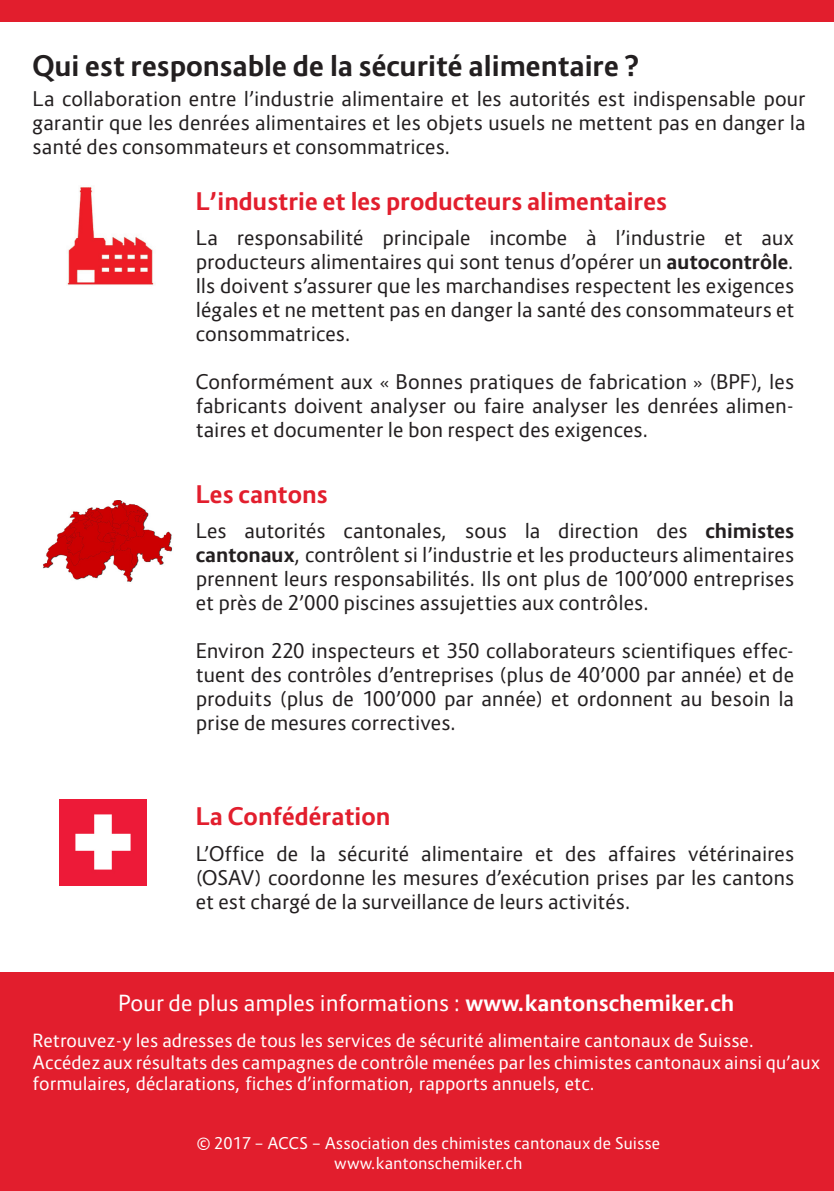
<style>
.page{position:relative;width:834px;height:1191px;background:#fff}
.page>*{position:absolute;margin:0;border:0;box-sizing:border-box;transform-origin:0 0}
.t1{font:700 28px "Route 159";color:#231f20}
.t2{font:700 24px "Route 159";color:#e21e2d}
.t3{font:22px "Route 159";color:#fff}
.t4{font:20px/24px "Route 159";color:#231f20;text-align:justify}
.t5{font:18px/21.6px "Route 159";color:#fff}
.t6{font:16px/19.2px "Route 159";color:#fff;text-align:center}
.s1{font-weight:700}
</style>
<div class="page">
<div style="left:0;top:972px;width:833px;height:219px;background:#e21e2d"></div>
<img style="left:43px;top:501px;width:130px;height:81px">
<img style="left:59px;top:799px;width:88px;height:87px">
<div style="left:0;top:0;width:833px;height:22px;background:#e21e2d"></div>
<img style="left:67px;top:187px;width:87px;height:98px">
<h1 class="t1" style="left:33px;top:48px;width:607px">Qui est responsable de la sécurité alimentaire ?</h1>
<p class="t4" style="left:33px;top:87px;width:774px">La collaboration entre l’industrie alimentaire et les autorités est indispensable pour garantir que les denrées alimentaires et les objets usuels ne mettent pas en danger la santé des consommateurs et consommatrices.</p>
<p class="t2" style="left:196px;top:186px;width:473px">L’industrie et les producteurs alimentaires</p>
<p class="t4" style="left:196px;top:226px;width:600px">La responsabilité principale incombe à l’industrie et aux producteurs alimentaires qui sont tenus d’opérer un <span class="s1">autocontrôle</span>.<br>Ils doivent s’assurer que les marchandises respectent les exigences légales et ne mettent pas en danger la santé des consommateurs et consommatrices.</p>
<p class="t4" style="left:196px;top:370px;width:600px">Conformément aux « Bonnes pratiques de fabrication » (BPF), les fabricants doivent analyser ou faire analyser les denrées alimen&shy;taires et documenter le bon respect des exigences.</p>
<p class="t2" style="left:196px;top:479px;width:133px">Les cantons</p>
<p class="t4" style="left:196px;top:519px;width:600px">Les autorités cantonales, sous la direction des <span class="s1">chimistes cantonaux</span>, contrôlent si l’industrie et les producteurs alimentaires prennent leurs responsabilités. Ils ont plus de 100’000 entreprises et près de 2’000 piscines assujetties aux contrôles.</p>
<p class="t4" style="left:196px;top:639px;width:600px">Environ 220 inspecteurs et 350 collaborateurs scientifiques effec&shy;tuent des contrôles d’entreprises (plus de 40’000 par année) et de produits (plus de 100’000 par année) et ordonnent au besoin la prise de mesures correctives.</p>
<p class="t2" style="left:196px;top:801px;width:196px">La Confédération</p>
<p class="t4" style="left:196px;top:841px;width:600px">L’Office de la sécurité alimentaire et des affaires vétérinaires (OSAV) coordonne les mesures d’exécution prises par les cantons et est chargé de la surveillance de leurs activités.</p>
<p class="t3" style="left:118px;top:989px;width:617px">Pour de plus amples informations : <span class="s1">www.kantonschemiker.ch</span></p>
<p class="t5" style="left:33px;top:1029px;width:789px">Retrouvez-y les adresses de tous les services de sécurité alimentaire cantonaux de Suisse.<br>Accédez aux résultats des campagnes de contrôle menées par les chimistes cantonaux ainsi qu’aux formulaires, déclarations, fiches d’information, rapports annuels, etc.</p>
<p class="t6" style="left:196px;top:1134px;width:465px">© 2017 − ACCS − Association des chimistes cantonaux de Suisse www.kantonschemiker.ch</p>
</div>
